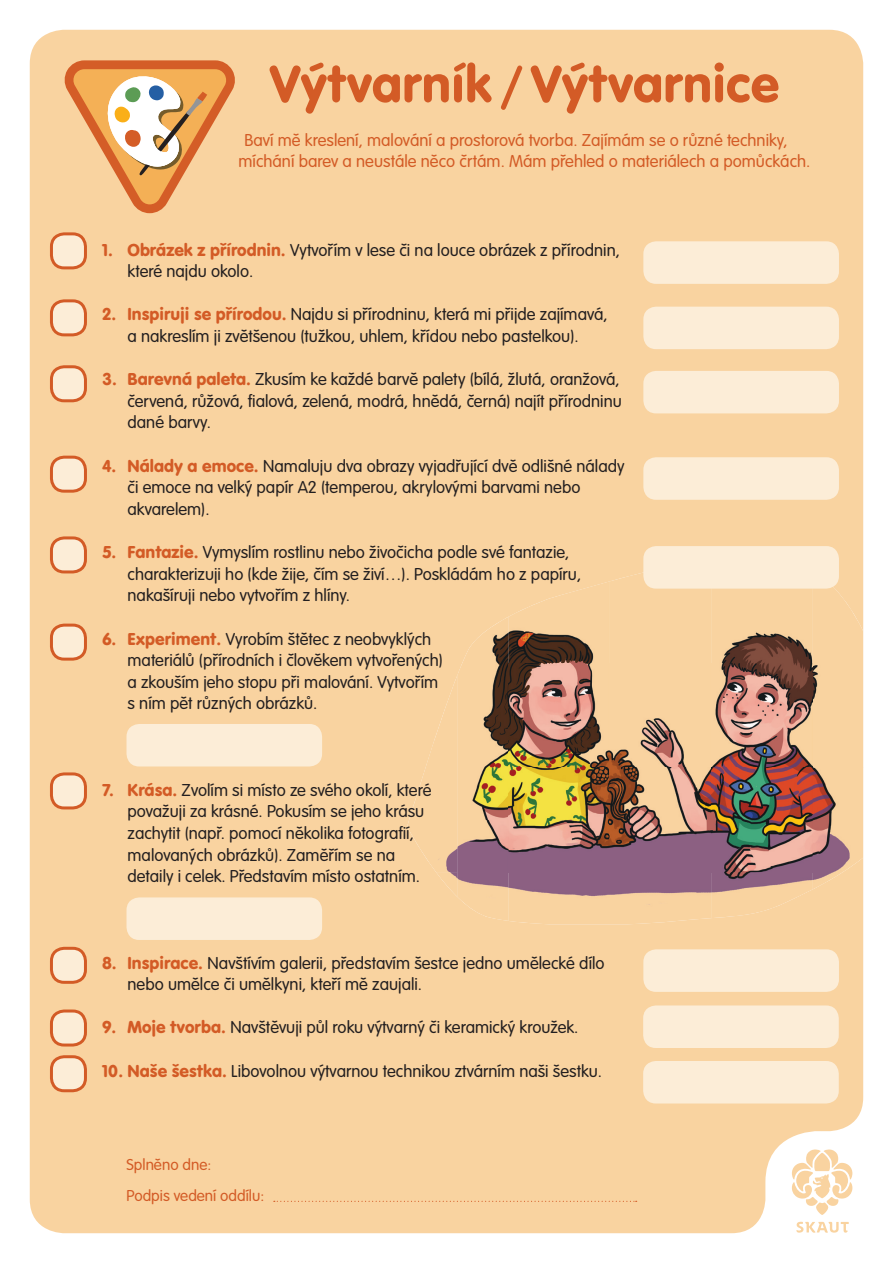
<style>
.page{position:relative;width:893px;height:1263px;background:#fff}
.page>*{position:absolute;margin:0;border:0;box-sizing:border-box;transform-origin:0 0}
.t1{font:54px "VAG Rundschrift DOT";color:#d35b26}
.t2{font:300 18px/21.6px "VAG Rundschrift DOT";color:#231f20}
.t3{font:300 18px/21.6px "VAG Rundschrift DOT";color:#d35b26}
.t4{font:300 16.5px/31.5px "VAG Rundschrift DOT";color:#d35b26}
.s1{font-weight:400;color:#d35b26}
</style>
<div class="page">
<div style="left:30px;top:30px;width:833px;height:1203px;background:#f9d3a0"></div>
<img style="left:863px;top:683px;width:1px;height:175px">
<img style="left:508px;top:581px;width:102px;height:291px">
<img style="left:610px;top:561px;width:34px;height:20px">
<img style="left:711px;top:589px;width:102px;height:74px">
<img style="left:813px;top:571px;width:50px;height:318px">
<img style="left:458px;top:617px;width:51px;height:304px">
<div style="left:407px;top:674px;width:51px;height:198px;background:#f9d3a0"></div>
<img style="left:610px;top:663px;width:203px;height:209px">
<img style="left:436px;top:872px;width:22px;height:25px">
<img style="left:508px;top:872px;width:203px;height:52px">
<img style="left:711px;top:872px;width:102px;height:46px">
<svg style="left:65px;top:60px;width:170px;height:153px;background:#ebb681"></svg>
<div style="left:51px;top:234px;width:34px;height:34px;background:#fcedd7;border-radius:13px"></div>
<div style="left:50px;top:232px;width:37px;height:37px;border:3px solid #d35b26;border-radius:13px"></div>
<div style="left:51px;top:625px;width:34px;height:34px;background:#fcedd7;border-radius:13px"></div>
<div style="left:50px;top:624px;width:37px;height:37px;border:3px solid #d35b26;border-radius:13px"></div>
<div style="left:51px;top:301px;width:34px;height:34px;background:#fcedd7;border-radius:13px"></div>
<div style="left:50px;top:299px;width:37px;height:37px;border:3px solid #d35b26;border-radius:13px"></div>
<div style="left:51px;top:774px;width:34px;height:34px;background:#fcedd7;border-radius:13px"></div>
<div style="left:50px;top:772px;width:37px;height:37px;border:3px solid #d35b26;border-radius:13px"></div>
<div style="left:51px;top:367px;width:34px;height:34px;background:#fcedd7;border-radius:13px"></div>
<div style="left:50px;top:365px;width:37px;height:37px;border:3px solid #d35b26;border-radius:13px"></div>
<div style="left:51px;top:948px;width:34px;height:34px;background:#fcedd7;border-radius:13px"></div>
<div style="left:50px;top:947px;width:37px;height:37px;border:3px solid #d35b26;border-radius:13px"></div>
<div style="left:51px;top:457px;width:34px;height:34px;background:#fcedd7;border-radius:13px"></div>
<div style="left:50px;top:456px;width:37px;height:37px;border:3px solid #d35b26;border-radius:13px"></div>
<div style="left:51px;top:1011px;width:34px;height:34px;background:#fcedd7;border-radius:13px"></div>
<div style="left:50px;top:1009px;width:37px;height:37px;border:3px solid #d35b26;border-radius:13px"></div>
<div style="left:51px;top:538px;width:34px;height:34px;background:#fcedd7;border-radius:13px"></div>
<div style="left:50px;top:536px;width:37px;height:37px;border:3px solid #d35b26;border-radius:13px"></div>
<div style="left:51px;top:1057px;width:34px;height:34px;background:#fcedd7;border-radius:13px"></div>
<div style="left:50px;top:1055px;width:37px;height:37px;border:3px solid #d35b26;border-radius:13px"></div>
<svg style="left:274px;top:1201px;width:363px;height:1px"></svg>
<div style="left:643px;top:457px;width:196px;height:43px;background:#fcedd7;border-radius:13px"></div>
<div style="left:643px;top:307px;width:196px;height:42px;background:#fcedd7;border-radius:13px"></div>
<div style="left:643px;top:241px;width:196px;height:43px;background:#fcedd7;border-radius:13px"></div>
<div style="left:643px;top:371px;width:196px;height:42px;background:#fcedd7;border-radius:13px"></div>
<div style="left:643px;top:546px;width:196px;height:43px;background:#fcedd7;border-radius:13px"></div>
<div style="left:126px;top:724px;width:196px;height:42px;background:#fcedd7;border-radius:13px"></div>
<div style="left:126px;top:897px;width:196px;height:43px;background:#fcedd7;border-radius:13px"></div>
<div style="left:643px;top:949px;width:196px;height:43px;background:#fcedd7;border-radius:13px"></div>
<div style="left:643px;top:1005px;width:196px;height:43px;background:#fcedd7;border-radius:13px"></div>
<div style="left:643px;top:1061px;width:196px;height:42px;background:#fcedd7;border-radius:13px"></div>
<svg style="left:792px;top:1149px;width:60px;height:66px"></svg>
<svg style="left:796px;top:1222px;width:53px;height:11px"></svg>
<h1 class="t1" style="left:269px;top:52px;width:512px">Výtvarník / Výtvarnice</h1>
<p class="t3" style="left:238px;top:129px;width:573px;text-indent:6px">Baví mě kreslení, malování a prostorová tvorba. Zajímám se o různé techniky, míchání barev a neustále něco črtám. Mám přehled o materiálech a pomůckách.</p>
<p class="t2" style="left:128px;top:239px;width:494px;text-indent:-26px"><span class="s1">1. Obrázek z přírodnin.</span> Vytvořím v lese či na louce obrázek z přírodnin, které najdu okolo.</p>
<p class="t2" style="left:102px;top:304px;width:507px;text-align:center"><span class="s1">2. Inspiruji se přírodou.</span> Najdu si přírodninu, která mi přijde zajímavá, a nakreslím ji zvětšenou (tužkou, uhlem, křídou nebo pastelkou).</p>
<p class="t2" style="left:128px;top:369px;width:496px;text-indent:-26px"><span class="s1">3. Barevná paleta.</span> Zkusím ke každé barvě palety (bílá, žlutá, oranžová, červená, růžová, fialová, zelená, modrá, hnědá, černá) najít přírodninu dané barvy.</p>
<p class="t2" style="left:128px;top:455px;width:499px;text-indent:-26px"><span class="s1">4. Nálady a emoce.</span> Namaluju dva obrazy vyjadřující dvě odlišné nálady či emoce na velký papír A2 (temperou, akrylovými barvami nebo akvarelem).</p>
<p class="t2" style="left:128px;top:542px;width:455px;text-indent:-26px"><span class="s1">5. Fantazie.</span> Vymyslím rostlinu nebo živočicha podle své fantazie, charakterizuji ho (kde žije, čím se živí…). Poskládám ho z papíru, nakašíruji nebo vytvořím z hlíny.</p>
<p class="t2" style="left:128px;top:628px;width:317px;text-indent:-26px"><span class="s1">6. Experiment.</span> Vyrobím štětec z neobvyklých materiálů (přírodních i člověkem vytvořených) a zkouším jeho stopu při malování. Vytvořím s ním pět různých obrázků.</p>
<p class="t2" style="left:128px;top:779px;width:306px;text-indent:-26px"><span class="s1">7. Krása.</span> Zvolím si místo ze svého okolí, které považuji za krásné. Pokusím se jeho krásu zachytit (např. pomocí několika fotografií, malovaných obrázků). Zaměřím se na detaily i celek. Představím místo ostatním.</p>
<p class="t2" style="left:128px;top:952px;width:479px;text-indent:-26px"><span class="s1">8. Inspirace.</span> Navštívím galerii, představím šestce jedno umělecké dílo nebo umělce či umělkyni, kteří mě zaujali.</p>
<p class="t2" style="left:102px;top:1017px;width:478px"><span class="s1">9. Moje tvorba.</span> Navštěvuji půl roku výtvarný či keramický kroužek.</p>
<p class="t2" style="left:102px;top:1060px;width:501px"><span class="s1">10. Naše šestka.</span> Libovolnou výtvarnou technikou ztvárním naši šestku.</p>
<p class="t4" style="left:126px;top:1149px;width:139px">Splněno dne:<br>Podpis vedení oddílu:</p>
</div>
